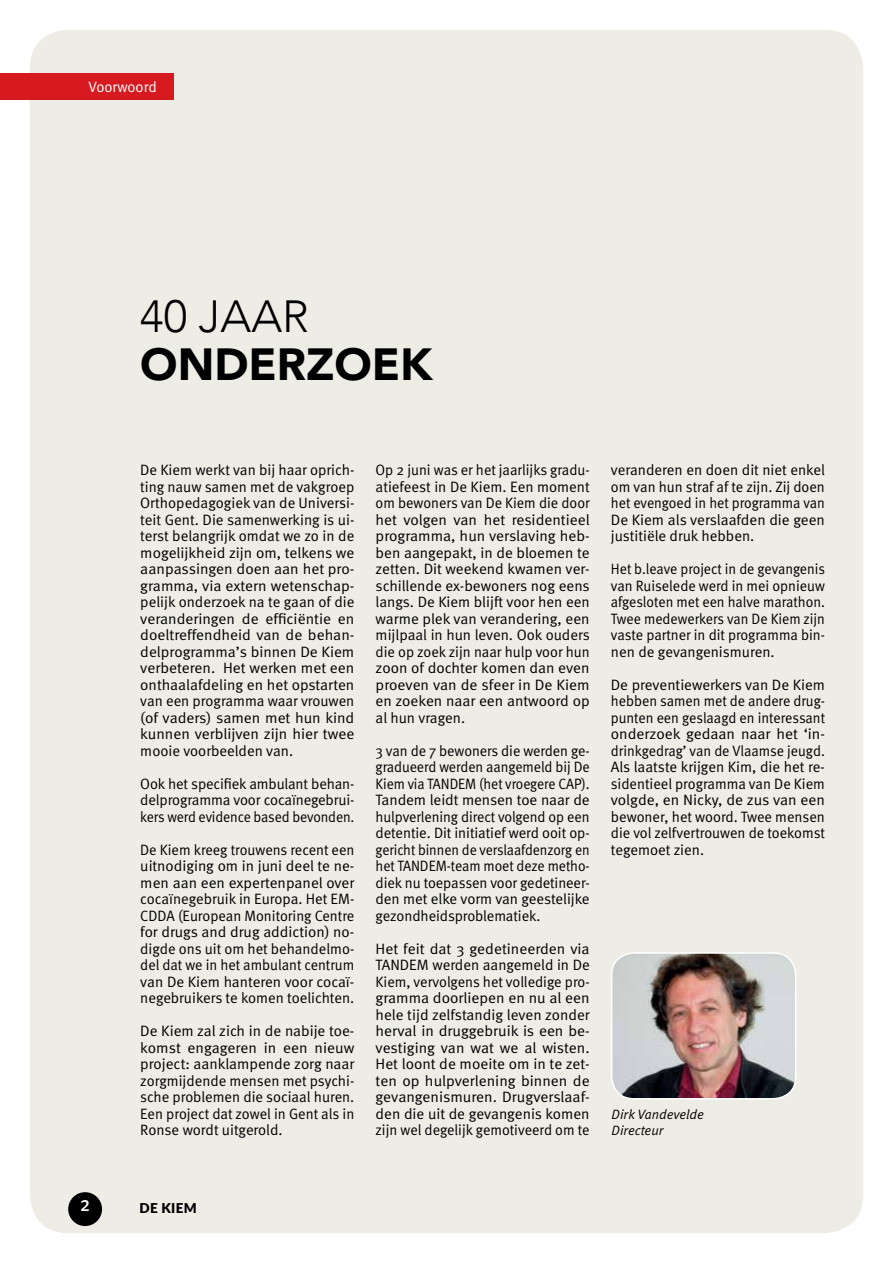
<style>
.page{position:relative;width:893px;height:1263px;background:#fff}
.page>*{position:absolute;margin:0;border:0;box-sizing:border-box;transform-origin:0 0}
.t1{font:900 45px "Avenir";color:#000}
.t2{font:300 45px "Avenir";color:#000}
.t3{font:500 21px "Meta Cond";color:#fff}
.t4{font:15px/16.5px "Meta Normal";color:#000;text-align:justify}
.t5{font:15px/16.5px "Meta Normal";color:#000;text-align:justify;scale:.96 1}
.t6{font:15px/16.5px "Meta Normal";color:#000;text-align:justify;scale:1.04 1}
.t7{font:15px/16.5px "Meta Normal";color:#000;text-align:justify;scale:.94 1}
.t8{font:15px "Meta Normal";color:#fff}
.t9{font:italic 13.5px/16.5px "Meta Normal";color:#000}
.t10{font:900 13.5px "Lato";letter-spacing:.02em;color:#000}
</style>
<div class="page">
<div style="left:30px;top:30px;width:833px;height:1203px;background:#eeede5;border-radius:38px"></div>
<div style="left:0;top:73px;width:173px;height:26px;background:#d71920"></div>
<img style="left:614px;top:955px;width:182px;height:144px">
<div style="left:611px;top:952px;width:185px;height:147px;border:2px solid #fff;border-radius:22px"></div>
<div style="left:68px;top:1192px;width:34px;height:34px;background:#000;border-radius:50%"></div>
<p class="t8" style="left:89px;top:78px;width:70px">Voorwoord</p>
<h1 class="t2" style="left:140px;top:290px;width:170px">40 JAAR</h1>
<h1 class="t1" style="left:140px;top:326px;width:294px">ONDERZOEK</h1>
<p class="t4" style="left:140px;top:462px;width:216px">De Kiem werkt van bij haar oprich&shy;ting nauw samen met de vakgroep Orthopedagogiek van de Universi&shy;teit Gent. Die samenwerking is ui&shy;terst belangrijk omdat we zo in de mogelijkheid zijn om, telkens we aanpassingen doen aan het pro&shy;gramma, via extern wetenschap&shy;pelijk onderzoek na te gaan of die veranderingen de efficiëntie en doeltreffendheid van de behan&shy;delprogramma’s binnen De Kiem verbeteren. Het werken met een onthaalafdeling en het opstarten van een programma waar vrouwen (of vaders) samen met hun kind kunnen verblijven zijn hier twee mooie voorbeelden van.</p>
<p class="t4" style="left:140px;top:775px;width:216px">Ook het specifiek ambulant behan&shy;delprogramma voor cocaïnegebrui&shy;kers werd evidence based bevonden.</p>
<p class="t4" style="left:140px;top:841px;width:216px">De Kiem kreeg trouwens recent een uitnodiging om in juni deel te ne&shy;men aan een expertenpanel over cocaïnegebruik in Europa. Het EM-CDDA (European Monitoring Centre for drugs and drug addiction) no&shy;digde ons uit om het behandelmo&shy;del dat we in het ambulant centrum van De Kiem hanteren voor cocaï&shy;negebruikers te komen toelichten.</p>
<p class="t4" style="left:140px;top:1023px;width:216px">De Kiem zal zich in de nabije toe&shy;komst engageren in een nieuw project: aanklampende zorg naar zorgmijdende mensen met psychi&shy;sche problemen die sociaal huren.<br>Een project dat zowel in Gent als in Ronse wordt uitgerold.</p>
<p class="t5" style="left:376px;top:462px;width:225px">Op 2 juni was er het jaarlijks gradu&shy;atiefeest in De Kiem. Een moment om bewoners van De Kiem die door het volgen van het residentieel programma, hun verslaving heb&shy;ben aangepakt, in de bloemen te zetten. Dit weekend kwamen ver&shy;schillende ex-bewoners nog eens langs. De Kiem blijft voor hen een warme plek van verandering, een mijlpaal in hun leven. Ook ouders die op zoek zijn naar hulp voor hun zoon of dochter komen dan even proeven van de sfeer in De Kiem en zoeken naar een antwoord op al hun vragen.</p>
<p class="t5" style="left:376px;top:742px;width:224px">3 van de 7 bewoners die werden ge&shy;gradueerd werden aangemeld bij De Kiem via TANDEM (het vroegere CAP).<br>Tandem leidt mensen toe naar de hulpverlening direct volgend op een detentie. Dit initiatief werd ooit op&shy;gericht binnen de verslaafdenzorg en het TANDEM-team moet deze metho&shy;diek nu toepassen voor gedetineer&shy;den met elke vorm van geestelijke gezondheidsproblematiek.</p>
<p class="t6" style="left:376px;top:940px;width:207px">Het feit dat 3 gedetineerden via TANDEM werden aangemeld in De Kiem, vervolgens het volledige pro&shy;gramma doorliepen en nu al een hele tijd zelfstandig leven zonder herval in druggebruik is een be&shy;vestiging van wat we al wisten.<br>Het loont de moeite om in te zet&shy;ten op hulpverlening binnen de gevangenismuren. Drugverslaaf&shy;den die uit de gevangenis komen zijn wel degelijk gemotiveerd om te</p>
<p class="t4" style="left:611px;top:462px;width:216px">veranderen en doen dit niet enkel om van hun straf af te zijn. Zij doen het evengoed in het programma van De Kiem als verslaafden die geen justitiële druk hebben.</p>
<p class="t7" style="left:611px;top:561px;width:229px">Het b.leave project in de gevangenis van Ruiselede werd in mei opnieuw afgesloten met een halve marathon.<br>Twee medewerkers van De Kiem zijn vaste partner in dit programma bin&shy;nen de gevangenismuren.</p>
<p class="t4" style="left:611px;top:676px;width:216px">De preventiewerkers van De Kiem hebben samen met de andere drug&shy;punten een geslaagd en interessant onderzoek gedaan naar het ‘in&shy;drinkgedrag’ van de Vlaamse jeugd.<br>Als laatste krijgen Kim, die het re&shy;sidentieel programma van De Kiem volgde, en Nicky, de zus van een bewoner, het woord. Twee mensen die vol zelfvertrouwen de toekomst tegemoet zien.</p>
<p class="t9" style="left:612px;top:1106px;width:94px">Dirk Vandevelde<br>Directeur</p>
<h2 class="t3" style="left:80px;top:1192px;width:11px">2</h2>
<p class="t10" style="left:140px;top:1198px;width:59px">DE KIEM</p>
</div>
